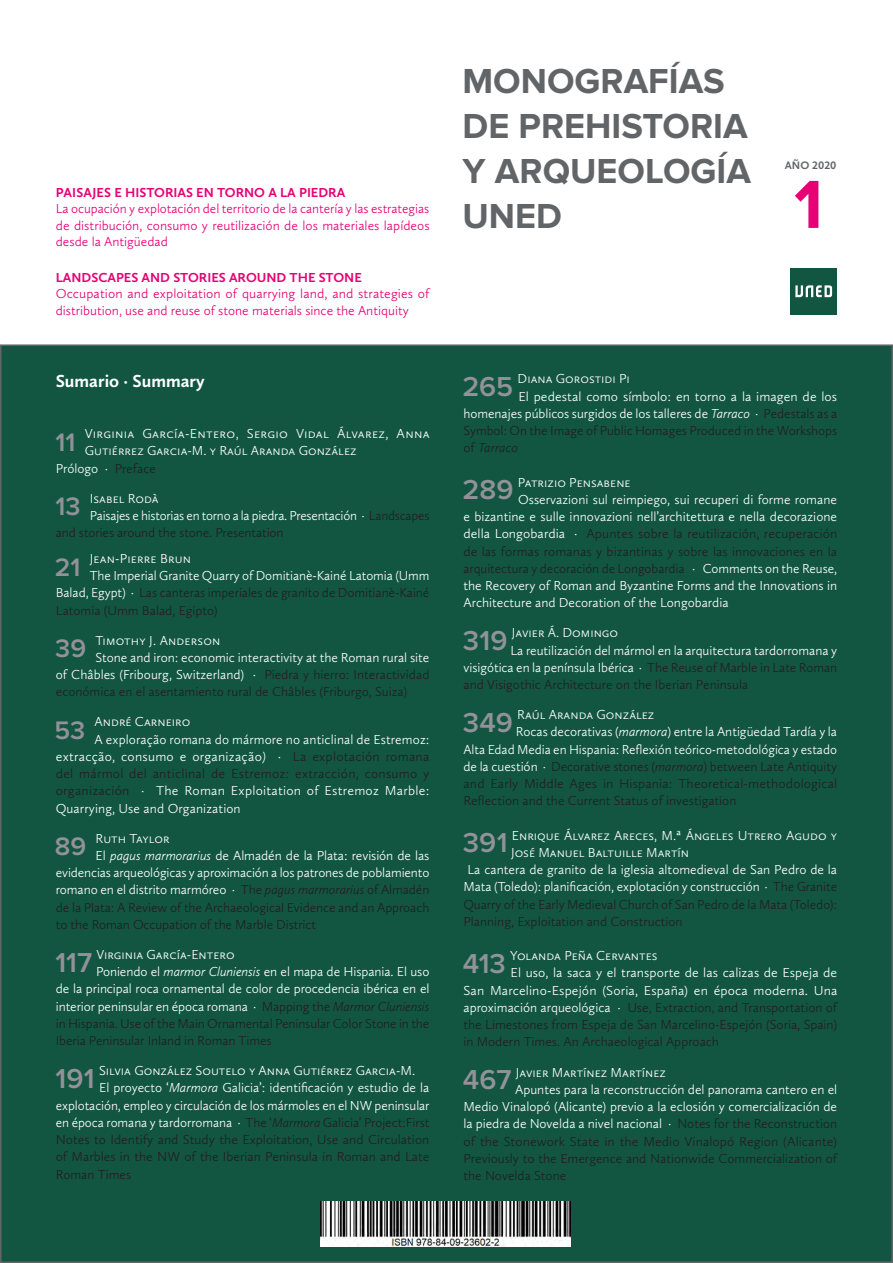
<style>
.page{position:relative;width:893px;height:1263px;background:#fff}
.page>*{position:absolute;margin:0;border:0;box-sizing:border-box;transform-origin:0 0}
.t1{font:700 70.5px "Proxima Nova";color:#e60275}
.t2{font:700 36px/45px "Proxima Nova";color:#626568}
.Cuerpo_índice_cuarta{font:600 26.25px "Proxima Nova";letter-spacing:.005em;color:#929298}
.Sección{font:700 18px "Calluna Sans";color:#fff}
.Cuerpo_índice_cuarta-2{font:300 13.5px/17.2px "Calluna Sans";color:#fff;text-align:justify}
.Cuerpo_índice_cuarta-3{font:300 13.5px/17.2px "Calluna Sans";color:#231f20;text-align:justify}
.t3{font:300 13.5px/16.5px "Calluna Sans";color:#e60275;text-align:justify}
.t4{font:700 13.5px "Calluna Sans";color:#e60275}
.t5{font:700 11.25px "Calluna Sans";color:#626568}
.s1{color:#231f20}
.s2{color:#fff}
.s3{font-style:italic}
.s4{font-style:italic;color:#231f20}
.s5{font-family:"Proxima Nova";font-weight:600;font-size:28.35px;color:#929298}
.s6{font-style:italic;color:#fff}
</style>
<div class="page">
<div style="left:790px;top:268px;width:47px;height:47px;background:#125642"></div>
<svg style="left:795px;top:285px;width:37px;height:12px"></svg>
<div style="left:1px;top:345px;width:891px;height:917px;background:#125642"></div>
<img style="left:321px;top:1202px;width:250px;height:45px">
<p class="t4" style="left:56px;top:184px;width:291px">PAISAJES E HISTORIAS EN TORNO A LA PIEDRA</p>
<p class="t3" style="left:56px;top:200px;width:375px">La ocupación y explotación del territorio de la cantería y las estrategias de distribución, consumo y reutilización de los materiales lapídeos desde la Antigüedad</p>
<p class="t4" style="left:56px;top:269px;width:307px">LANDSCAPES AND STORIES AROUND THE STONE</p>
<p class="t3" style="left:56px;top:285px;width:376px">Occupation and exploitation of quarrying land, and strategies of distribution, use and reuse of stone materials since the Antiquity</p>
<p class="Sección" style="left:56px;top:370px;width:150px">Sumario · Summary</p>
<p class="Cuerpo_índice_cuarta" style="left:55px;top:427px;width:22px">11</p>
<p class="Cuerpo_índice_cuarta-2" style="left:85px;top:425px;width:346px">Virginia García-Entero, Sergio Vidal Álvarez, Anna<br>Gutiérrez Garcia-M . y Raúl Aranda González</p>
<p class="Cuerpo_índice_cuarta-2" style="left:56px;top:459px;width:102px">Prólogo · <span class="s1">Preface</span></p>
<p class="Cuerpo_índice_cuarta" style="left:55px;top:491px;width:27px">13</p>
<p class="Cuerpo_índice_cuarta-2" style="left:90px;top:489px;width:70px">Isabel Rodà</p>
<p class="Cuerpo_índice_cuarta-2" style="left:56px;top:506px;width:375px;text-indent:34px">Paisajes e historias en torno a la piedra. Presentación · <span class="s1">Landscapes and stories around the stone. Presentation</span></p>
<p class="Cuerpo_índice_cuarta" style="left:55px;top:552px;width:27px">21</p>
<p class="Cuerpo_índice_cuarta-2" style="left:90px;top:549px;width:103px">Jean-Pierre Brun</p>
<p class="Cuerpo_índice_cuarta-3" style="left:56px;top:567px;width:375px;text-indent:34px"><span class="s2">The Imperial Granite Quarry of Domitianè-Kainé Latomia (Umm Balad, Egypt) ·</span> Las canteras imperiales de granito de Domitianè-Kainé Latomia (Umm Balad, Egipto)</p>
<p class="Cuerpo_índice_cuarta" style="left:55px;top:633px;width:32px">39</p>
<p class="Cuerpo_índice_cuarta-2" style="left:95px;top:631px;width:126px">Timothy J. Anderson</p>
<p class="Cuerpo_índice_cuarta-2" style="left:56px;top:648px;width:375px;text-indent:40px">Stone and iron: economic interactivity at the Roman rural site of Châbles (Fribourg, Switzerland) · <span class="s1">Piedra y hierro: Interactividad económica en el asentamiento rural de Châbles (Friburgo, Suiza)</span></p>
<p class="Cuerpo_índice_cuarta" style="left:54px;top:715px;width:32px">53</p>
<p class="Cuerpo_índice_cuarta-2" style="left:95px;top:713px;width:97px">André Carneiro</p>
<p class="Cuerpo_índice_cuarta-2" style="left:56px;top:730px;width:375px;text-indent:39px">A exploração romana do mármore no anticlinal de Estremoz: extracção, consumo e organização<span class="s3">)</span> · <span class="s1">La explotación romana del mármol del anticlinal de Estremoz: extracción, consumo y organización</span> · The Roman Exploitation of Estremoz Marble:<br>Quarrying, Use and Organization</p>
<p class="Cuerpo_índice_cuarta" style="left:55px;top:831px;width:33px">89</p>
<p class="Cuerpo_índice_cuarta-2" style="left:96px;top:829px;width:76px">Ruth Taylor</p>
<p class="Cuerpo_índice_cuarta-2" style="left:56px;top:846px;width:375px;text-indent:40px">El <span class="s3">pagus marmorarius</span> de Almadén de la Plata: revisión de las evidencias arqueológicas y aproximación a los patrones de poblamiento romano en el distrito marmóreo · <span class="s1">The</span> <span class="s4">pagus marmorarius</span> <span class="s1">of Almadén de la Plata: A Review of the Archaeological Evidence and an Approach to the Roman Occupation of the Marble District</span></p>
<p class="Cuerpo_índice_cuarta-2" style="left:55px;top:945px;width:181px"><span class="s5">117</span> Virginia García-Entero</p>
<p class="Cuerpo_índice_cuarta-2" style="left:56px;top:963px;width:375px;text-indent:40px">Poniendo el <span class="s3">marmor Cluniensis</span> en el mapa de H ispania. El uso de la principal roca ornamental de color de procedencia ibérica en el interior peninsular en época romana · <span class="s1">Mapping the</span> <span class="s4">Marmor Cluniensis </span><span class="s1">in H ispania. Use of the Main Ornamental Peninsular Color Stone in the Iberia Peninsular Inland in Roman Times</span></p>
<p class="Cuerpo_índice_cuarta-2" style="left:55px;top:1062px;width:361px"><span class="s5">191</span> Silvia González Soutelo y Anna Gutiérrez Garcia-M .</p>
<p class="Cuerpo_índice_cuarta-3" style="left:56px;top:1079px;width:375px;text-indent:43px"><span class="s2">El proyecto ‘</span><span class="s6">Marmora</span> <span class="s2">Galicia’: identificación y estudio de la explotación, empleo y circulación de los mármoles en el NW peninsular en época romana y tardorromana ·</span> The ‘<span class="s3">Marmora</span> Galicia’ Project:First Notes to Identify and Study the Exploitation, Use and Circulation of Marbles in the NW of the Iberian Peninsula in Roman and Late Roman Times</p>
<p class="t2" style="left:462px;top:59px;width:290px">MONOGRAFÍAS<br>DE PREHISTORIA<br>Y ARQUEOLOGÍA</p>
<p class="t2" style="left:462px;top:194px;width:101px">UNED</p>
<p class="t5" style="left:785px;top:158px;width:53px">AÑO 2020</p>
<p class="t1" style="left:794px;top:164px;width:30px">1</p>
<p class="Cuerpo_índice_cuarta-2" style="left:462px;top:370px;width:169px"><span class="s5">265</span> Diana Gorostidi Pi</p>
<p class="Cuerpo_índice_cuarta-2" style="left:463px;top:387px;width:375px;text-indent:55px">El pedestal como símbolo: en torno a la imagen de los homenajes públicos surgidos de los talleres de <span class="s3">Tarraco</span> · <span class="s1">Pedestals as a Symbol: On the Image of Public Homages Produced in the Workshops of</span> <span class="s4">Tarraco</span></p>
<p class="Cuerpo_índice_cuarta-2" style="left:462px;top:473px;width:170px"><span class="s5">289</span> Patrizio Pensabene</p>
<p class="Cuerpo_índice_cuarta-2" style="left:463px;top:491px;width:375px;text-indent:55px">Osservazioni sul reimpiego, sui recuperi di forme romane e bizantine e sulle innovazioni nell’architettura e nella decorazione della Longobardia · <span class="s1">Apuntes sobre la reutilización, recuperación de las formas romanas y bizantinas y sobre las innovaciones en la arquitectura y decoración de Longobardia</span> · Comments on the Reuse, the Recovery of Roman and Byzantine Forms and the Innovations in Architecture and Decoration of the Longobardia</p>
<p class="Cuerpo_índice_cuarta-2" style="left:463px;top:624px;width:157px"><span class="s5">319</span> Javier Á. Dom ingo</p>
<p class="Cuerpo_índice_cuarta-2" style="left:463px;top:641px;width:375px;text-indent:47px">La reutilización del mármol en la arquitectura tardorromana y visigótica en la península Ibérica · <span class="s1">The Reuse of Marble in Late Roman and Visigothic Architecture on the Iberian Peninsula</span></p>
<p class="Cuerpo_índice_cuarta-2" style="left:463px;top:706px;width:193px"><span class="s5">349</span> Raúl Aranda González</p>
<p class="Cuerpo_índice_cuarta-3" style="left:463px;top:723px;width:375px;text-indent:52px"><span class="s2">Rocas decorativas (</span><span class="s6">marmora</span><span class="s2">) entre la Antigüedad Tardía y la Alta Edad M edia en H ispania: Reflexión teórico-metodológica y estado de la cuestión ·</span> Decorative stones (<span class="s3">marmora</span>) between Late Antiquity and Early M iddle Ages in H ispania: Theoretical-methodological Reflection and the Current Status of investigation</p>
<p class="Cuerpo_índice_cuarta-2" style="left:511px;top:826px;width:328px;text-indent:-48px"><span class="s5">391</span> Enrique Álvarez Areces, M .ª Ángeles Utrero Agudo y<br>José Manuel Baltuille Martín</p>
<p class="Cuerpo_índice_cuarta-2" style="left:463px;top:861px;width:375px">La cantera de granito de la iglesia altomedieval de San Pedro de la Mata (Toledo): planificación, explotación y construcción · <span class="s1">The Granite Quarry of the Early M edieval Church of San Pedro de la M ata (Toledo):<br>Planning, Exploitation and Construction</span></p>
<p class="Cuerpo_índice_cuarta-2" style="left:463px;top:947px;width:196px"><span class="s5">413</span> Yolanda Peña Cervantes</p>
<p class="Cuerpo_índice_cuarta-3" style="left:463px;top:964px;width:376px;text-indent:47px"><span class="s2">El uso, la saca y el transporte de las calizas de Espeja de San Marcelino-Espejón (Soria, España) en época moderna. Una aproximación arqueológica ·</span> Use, Extraction, and Transportation of the Limestones from Espeja de San Marcelino-Espejón (Soria, Spain) in Modern Times. An Archaeological Approach</p>
<p class="Cuerpo_índice_cuarta-2" style="left:463px;top:1063px;width:205px"><span class="s5">467</span> Javier Martínez Martínez</p>
<p class="Cuerpo_índice_cuarta-3" style="left:463px;top:1080px;width:376px;text-indent:52px"><span class="s2">Apuntes para la reconstrucción del panorama cantero en el Medio Vinalopó (Alicante) previo a la eclosión y comercialización de la piedra de Novelda a nivel nacional ·</span> Notes for the Reconstruction of the Stonework State in the Medio Vinalopó Region (Alicante)<br>Previously to the Emergence and Nationwide Commercialization of the Novelda Stone</p>
</div>
